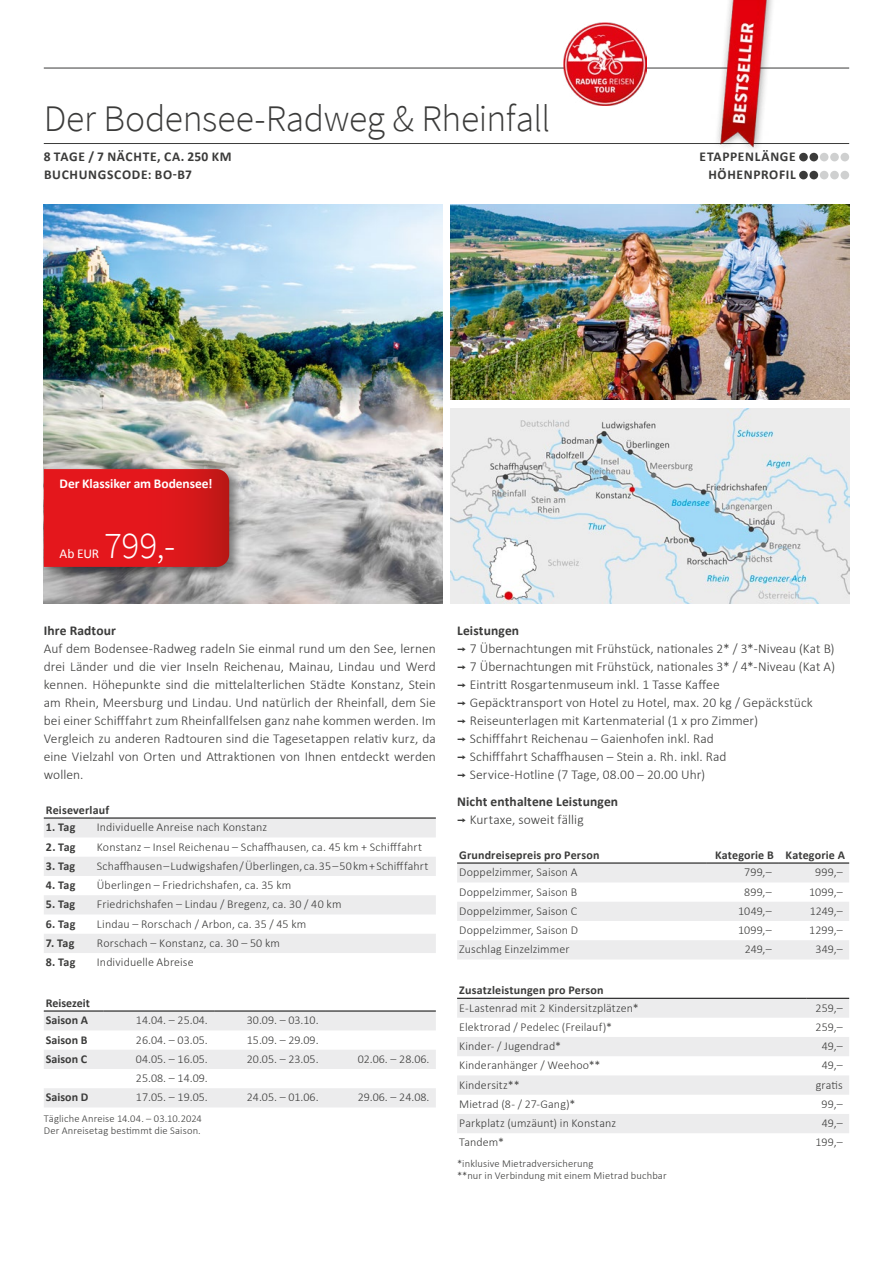
<style>
.page{position:relative;width:893px;height:1263px;background:#fff}
.page>*{position:absolute;margin:0;border:0;box-sizing:border-box;transform-origin:0 0}
.t1{font:300 37.5px "Source Sans Pro";letter-spacing:-.01em;color:#3b3b3a}
.t2{font:300 37.5px "Source Sans Pro";color:#fff}
.t3{font:300 13.5px/18px "Calibri";letter-spacing:.005em;color:#3b3b3a;text-align:justify}
.t4{font:700 13.5px/18px "Calibri";letter-spacing:.04em;color:#3b3b3a}
.t5{font:700 13.5px/18px "Calibri";letter-spacing:.01em;color:#3b3b3a}
.t6{font:700 13.5px "Calibri";letter-spacing:-.005em;color:#fff}
.t7{font:13.5px "Calibri";color:#fff}
.t8{font:300 12px "Calibri";letter-spacing:.01em;color:#3b3b3a}
.t9{font:700 12px/17.7px "Calibri";letter-spacing:.01em;color:#3b3b3a}
.t10{font:300 10.5px/12px "Calibri";letter-spacing:.015em;color:#3b3b3a}
.s1{font-weight:700}
.s2{font-family:"Interstate";font-weight:400}
.s3{font-weight:300}
</style>
<div class="page">
<img style="left:44px;top:204px;width:398px;height:400px">
<img style="left:451px;top:204px;width:398px;height:196px">
<img style="left:451px;top:408px;width:398px;height:196px">
<div style="left:40px;top:463px;width:204px;height:116px;background:#000;opacity:.45"></div>
<svg style="left:44px;top:469px;width:185px;height:98px;background:#dc181b"></svg>
<hr style="left:44px;top:143px;width:805px;height:1px;background:#3b3b3a">
<hr style="left:44px;top:68px;width:805px;height:1px;background:#3b3b3a">
<div style="left:799px;top:153px;width:9px;height:8px;background:#3b3b3a;border-radius:50%"></div>
<div style="left:809px;top:153px;width:9px;height:8px;background:#3b3b3a;border-radius:50%"></div>
<div style="left:820px;top:153px;width:8px;height:8px;background:#cfd0d0;border-radius:50%"></div>
<div style="left:830px;top:153px;width:9px;height:8px;background:#cfd0d0;border-radius:50%"></div>
<div style="left:840px;top:153px;width:9px;height:8px;background:#cfd0d0;border-radius:50%"></div>
<div style="left:799px;top:171px;width:9px;height:8px;background:#3b3b3a;border-radius:50%"></div>
<div style="left:809px;top:171px;width:9px;height:8px;background:#3b3b3a;border-radius:50%"></div>
<div style="left:820px;top:171px;width:8px;height:8px;background:#cfd0d0;border-radius:50%"></div>
<div style="left:830px;top:171px;width:9px;height:8px;background:#cfd0d0;border-radius:50%"></div>
<div style="left:840px;top:171px;width:9px;height:8px;background:#cfd0d0;border-radius:50%"></div>
<img style="left:564px;top:23px;width:83px;height:83px">
<img style="left:711px;top:0;width:68px;height:149px">
<svg style="left:44px;top:819px;width:392px;height:134px;fill:#ececed"></svg>
<hr style="left:44px;top:818px;width:51px;height:1px;background:#000">
<hr style="left:95px;top:818px;width:341px;height:1px;background:#000">
<svg style="left:44px;top:1012px;width:392px;height:95px"></svg>
<hr style="left:44px;top:1011px;width:59px;height:1px;background:#000">
<hr style="left:103px;top:1011px;width:111px;height:1px;background:#000">
<hr style="left:214px;top:1011px;width:111px;height:1px;background:#000">
<hr style="left:325px;top:1011px;width:111px;height:1px;background:#000">
<svg style="left:457px;top:864px;width:392px;height:95px"></svg>
<hr style="left:457px;top:863px;width:250px;height:1px;background:#000">
<hr style="left:707px;top:863px;width:71px;height:1px;background:#000">
<hr style="left:778px;top:863px;width:71px;height:1px;background:#000">
<svg style="left:457px;top:999px;width:392px;height:134px;fill:#ececed"></svg>
<hr style="left:457px;top:998px;width:349px;height:1px;background:#000">
<hr style="left:806px;top:998px;width:43px;height:1px;background:#000">
<h1 class="t1" style="left:44px;top:96px;width:508px">Der Bodensee-Radweg &amp; Rheinfall</h1>
<p class="t4" style="left:44px;top:147px;width:189px">8 TAGE / 7 NÄCHTE, CA. 250 KM<br>BUCHUNGSCODE: BO-B7</p>
<p class="t6" style="left:60px;top:474px;width:155px">Der Klassiker am Bodensee!</p>
<h1 class="t2" style="left:104px;top:522px;width:73px">799,-</h1>
<p class="t7" style="left:60px;top:544px;width:41px">Ab EUR</p>
<p class="t4" style="left:700px;top:147px;width:98px;text-align:right">ETAPPENLÄNGE<br>HÖHENPROFIL</p>
<p class="t5" style="left:44px;top:621px;width:74px">Ihre Radtour</p>
<p class="t3" style="left:44px;top:640px;width:394px">Auf dem Bodensee-Radweg radeln Sie einmal rund um den See, lernen drei Länder und die vier Inseln Reichenau, Mainau, Lindau und Werd kennen. Höhepunkte sind die mittelalterlichen Städte Konstanz, Stein am Rhein, Meersburg und Lindau. Und natürlich der Rheinfall, dem Sie bei einer Schifffahrt zum Rheinfallfelsen ganz nahe kommen werden. Im Vergleich zu anderen Radtouren sind die Tagesetappen relativ kurz, da eine Vielzahl von Orten und Attraktionen von Ihnen entdeckt werden wollen.</p>
<p class="t9" style="left:46px;top:800px;width:65px">Reiseverlauf</p>
<p class="t9" style="left:46px;top:818px;width:31px">1. Tag</p>
<p class="t8" style="left:97px;top:820px;width:172px">Individuelle Anreise nach Konstanz</p>
<p class="t9" style="left:46px;top:837px;width:31px">2. Tag</p>
<p class="t8" style="left:97px;top:839px;width:327px">Konstanz – Insel Reichenau – Schaffhausen, ca. 45 km + Schifffahrt</p>
<p class="t9" style="left:46px;top:857px;width:31px">3. Tag</p>
<p class="t8" style="left:97px;top:858px;width:333px">Schaffhausen – Ludwigshafen / Überlingen, ca. 35 – 50 km + Schifffahrt</p>
<p class="t9" style="left:46px;top:876px;width:31px">4. Tag</p>
<p class="t8" style="left:97px;top:878px;width:196px">Überlingen – Friedrichshafen, ca. 35 km</p>
<p class="t9" style="left:46px;top:895px;width:31px">5. Tag</p>
<p class="t8" style="left:97px;top:897px;width:246px">Friedrichshafen – Lindau / Bregenz, ca. 30 / 40 km</p>
<p class="t9" style="left:46px;top:914px;width:31px">6. Tag</p>
<p class="t8" style="left:97px;top:916px;width:211px">Lindau – Rorschach / Arbon, ca. 35 / 45 km</p>
<p class="t9" style="left:46px;top:934px;width:30px">7. Tag</p>
<p class="t8" style="left:97px;top:935px;width:185px">Rorschach – Konstanz, ca. 30 – 50 km</p>
<p class="t9" style="left:46px;top:953px;width:31px">8. Tag</p>
<p class="t8" style="left:97px;top:955px;width:98px">Individuelle Abreise</p>
<p class="t9" style="left:46px;top:993px;width:45px">Reisezeit<br>Saison A</p>
<p class="t8" style="left:136px;top:1013px;width:73px">14.04. – 25.04.</p>
<p class="t8" style="left:247px;top:1013px;width:73px">30.09. – 03.10.</p>
<p class="t9" style="left:46px;top:1030px;width:43px">Saison B</p>
<p class="t8" style="left:136px;top:1032px;width:73px">26.04. – 03.05.</p>
<p class="t8" style="left:247px;top:1032px;width:73px">15.09. – 29.09.</p>
<p class="t9" style="left:46px;top:1050px;width:43px">Saison C</p>
<p class="t8" style="left:136px;top:1051px;width:73px">04.05. – 16.05.</p>
<p class="t8" style="left:247px;top:1051px;width:73px">20.05. – 23.05.</p>
<p class="t8" style="left:358px;top:1051px;width:73px">02.06. – 28.06.</p>
<p class="t8" style="left:136px;top:1071px;width:73px">25.08. – 14.09.</p>
<p class="t9" style="left:46px;top:1088px;width:44px">Saison D</p>
<p class="t8" style="left:136px;top:1090px;width:73px">17.05. – 19.05.</p>
<p class="t8" style="left:247px;top:1090px;width:73px">24.05. – 01.06.</p>
<p class="t8" style="left:358px;top:1090px;width:73px">29.06. – 24.08.</p>
<p class="t10" style="left:44px;top:1112px;width:160px">Tägliche Anreise 14.04. – 03.10.2024<br>Der Anreisetag bestimmt die Saison.</p>
<p class="t3" style="left:457px;top:622px;width:379px;text-align:left"><span class="s1">Leistungen<br></span><span class="s2">¬</span> 7 Übernachtungen mit Frühstück, nationales 2* / 3*-Niveau (Kat B) <span class="s2">¬</span> 7 Übernachtungen mit Frühstück, nationales 3* / 4*-Niveau (Kat A) <span class="s2">¬</span> Eintritt Rosgartenmuseum inkl. 1 Tasse Kaffee<br><span class="s2">¬</span> Gepäcktransport von Hotel zu Hotel, max. 20 kg / Gepäckstück<br><span class="s2">¬</span> Reiseunterlagen mit Kartenmaterial (1 x pro Zimmer)<br><span class="s2">¬</span> Schifffahrt Reichenau – Gaienhofen inkl. Rad<br><span class="s2">¬</span> Schifffahrt Schaffhausen – Stein a. Rh. inkl. Rad<br><span class="s2">¬</span> Service-Hotline (7 Tage, 08.00 – 20.00 Uhr)</p>
<p class="t5" style="left:457px;top:792px;width:163px">Nicht enthaltene Leistungen <span class="s2">¬</span> <span class="s3">Kurtaxe, soweit fällig</span></p>
<p class="t9" style="left:459px;top:845px;width:142px">Grundreisepreis pro Person</p>
<p class="t9" style="left:715px;top:845px;width:131px">Kategorie B Kategorie A</p>
<p class="t8" style="left:459px;top:865px;width:120px">Doppelzimmer, Saison A</p>
<p class="t8" style="left:744px;top:865px;width:29px">799,–</p>
<p class="t8" style="left:815px;top:865px;width:29px">999,–</p>
<p class="t8" style="left:459px;top:884px;width:120px">Doppelzimmer, Saison B</p>
<p class="t8" style="left:744px;top:884px;width:29px">899,–</p>
<p class="t8" style="left:809px;top:884px;width:35px">1099,–</p>
<p class="t8" style="left:459px;top:903px;width:120px">Doppelzimmer, Saison C</p>
<p class="t8" style="left:738px;top:903px;width:35px">1049,–</p>
<p class="t8" style="left:810px;top:903px;width:35px">1249,–</p>
<p class="t8" style="left:459px;top:923px;width:120px">Doppelzimmer, Saison D</p>
<p class="t8" style="left:738px;top:923px;width:35px">1099,–</p>
<p class="t8" style="left:809px;top:923px;width:35px">1299,–</p>
<p class="t8" style="left:459px;top:942px;width:112px">Zuschlag Einzelzimmer</p>
<p class="t8" style="left:745px;top:942px;width:28px">249,–</p>
<p class="t8" style="left:815px;top:942px;width:29px">349,–</p>
<p class="t9" style="left:459px;top:981px;width:146px">Zusatzleistungen pro Person</p>
<p class="t8" style="left:459px;top:1000px;width:181px">E-Lastenrad mit 2 Kindersitzplätzen*</p>
<p class="t8" style="left:816px;top:1000px;width:29px">259,–</p>
<p class="t8" style="left:459px;top:1019px;width:154px">Elektrorad / Pedelec (Freilauf)*</p>
<p class="t8" style="left:816px;top:1019px;width:29px">259,–</p>
<p class="t8" style="left:459px;top:1039px;width:103px">Kinder- / Jugendrad*</p>
<p class="t8" style="left:822px;top:1039px;width:22px">49,–</p>
<p class="t8" style="left:459px;top:1058px;width:143px">Kinderanhänger / Weehoo**</p>
<p class="t8" style="left:822px;top:1058px;width:22px">49,–</p>
<p class="t8" style="left:459px;top:1077px;width:62px">Kindersitz**</p>
<p class="t8" style="left:816px;top:1077px;width:29px">gratis</p>
<p class="t8" style="left:459px;top:1096px;width:118px">Mietrad (8- / 27-Gang)*</p>
<p class="t8" style="left:822px;top:1096px;width:23px">99,–</p>
<p class="t8" style="left:459px;top:1116px;width:158px">Parkplatz (umzäunt) in Konstanz</p>
<p class="t8" style="left:822px;top:1116px;width:22px">49,–</p>
<p class="t8" style="left:459px;top:1135px;width:46px">Tandem*</p>
<p class="t8" style="left:815px;top:1135px;width:29px">199,–</p>
<p class="t10" style="left:457px;top:1157px;width:211px">*inklusive Mietradversicherung<br>**nur in Verbindung mit einem Mietrad buchbar</p>
</div>
